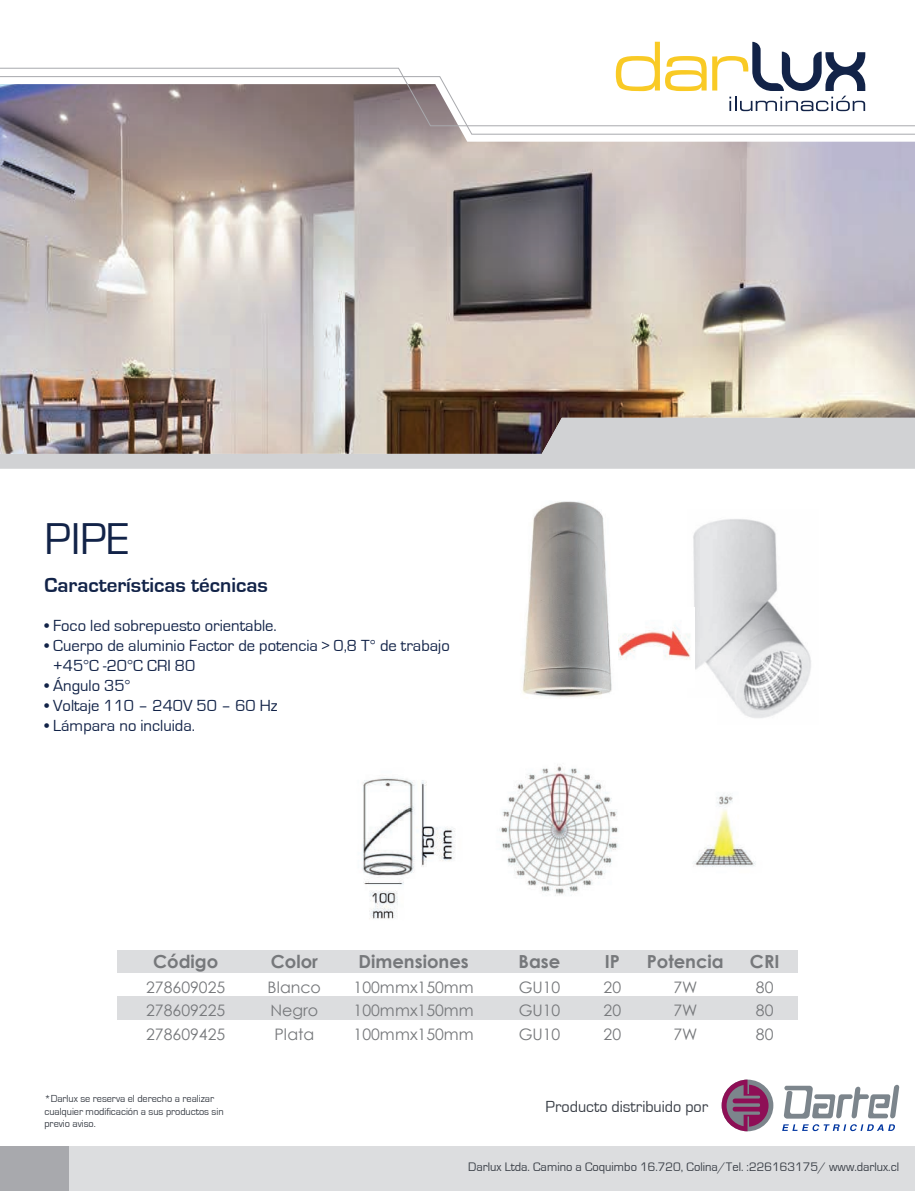
<style>
.page{position:relative;width:915px;height:1191px;background:#fff}
.page>*{position:absolute;margin:0;border:0;box-sizing:border-box;transform-origin:0 0}
.t1{font:45.9px "Eurostile";color:#122348}
.t2{font:700 21px "Eurostile";color:#122348}
.t3{font:700 18px "Century Gothic";color:#76787b}
.t4{font:16.5px/19.8px "Eurostile";color:#122348}
.t5{font:16.5px "Eurostile";color:#3a3f47}
.t6{font:15.9px "Century Gothic";color:#76787b}
.t7{font:12.75px "Eurostile";color:#3a3f47}
.t8{font:10.5px/12.3px "Eurostile";letter-spacing:-.005em;color:#3a3f47}
</style>
<div class="page">
<div style="left:0;top:1146px;width:70px;height:45px;background:#a8a9ad"></div>
<div style="left:70px;top:1146px;width:844px;height:45px;background:#dcdddf"></div>
<svg style="left:616px;top:42px;width:90px;height:25px"></svg>
<svg style="left:712px;top:42px;width:153px;height:25px"></svg>
<img style="left:0;top:135px;width:914px;height:283px">
<svg style="left:0;top:418px;width:914px;height:51px;background:#b4aeac"></svg>
<svg style="left:0;top:126px;width:914px;height:9px"></svg>
<svg style="left:0;top:67px;width:914px;height:59px"></svg>
<svg style="left:783px;top:1084px;width:116px;height:34px"></svg>
<div style="left:721px;top:1079px;width:52px;height:52px;background:#7c858c;border-radius:50%"></div>
<svg style="left:721px;top:1079px;width:47px;height:52px"></svg>
<svg style="left:782px;top:1124px;width:112px;height:7px"></svg>
<div style="left:117px;top:949px;width:137px;height:23px;background:#dcdddf"></div>
<div style="left:254px;top:949px;width:80px;height:23px;background:#dcdddf"></div>
<div style="left:334px;top:949px;width:159px;height:23px;background:#dcdddf"></div>
<div style="left:493px;top:949px;width:92px;height:23px;background:#dcdddf"></div>
<div style="left:585px;top:949px;width:53px;height:23px;background:#dcdddf"></div>
<div style="left:638px;top:949px;width:93px;height:23px;background:#dcdddf"></div>
<div style="left:731px;top:949px;width:66px;height:23px;background:#dcdddf"></div>
<div style="left:117px;top:996px;width:137px;height:23px;background:#dcdddf"></div>
<div style="left:254px;top:996px;width:80px;height:23px;background:#dcdddf"></div>
<div style="left:334px;top:996px;width:159px;height:23px;background:#dcdddf"></div>
<div style="left:493px;top:996px;width:92px;height:23px;background:#dcdddf"></div>
<div style="left:585px;top:996px;width:53px;height:23px;background:#dcdddf"></div>
<div style="left:638px;top:996px;width:93px;height:23px;background:#dcdddf"></div>
<div style="left:731px;top:996px;width:66px;height:23px;background:#dcdddf"></div>
<img style="left:693px;top:519px;width:118px;height:199px">
<img style="left:523px;top:501px;width:89px;height:196px">
<img style="left:618px;top:607px;width:76px;height:80px">
<img style="left:362px;top:764px;width:394px;height:155px">
<h1 class="t1" style="left:44px;top:514px;width:86px">PIPE</h1>
<p class="t2" style="left:44px;top:573px;width:225px">Características técnicas</p>
<p class="t4" style="left:44px;top:616px;width:234px">• Foco led sobrepuesto orientable.</p>
<p class="t4" style="left:53px;top:636px;width:398px;text-indent:-8px">• Cuerpo de aluminio Factor de potencia &gt; 0,8 T° de trabajo +45°C -20°C CRI 80</p>
<p class="t4" style="left:44px;top:676px;width:88px">• Ángulo 35°</p>
<p class="t4" style="left:44px;top:696px;width:234px">• Voltaje 110 – 240V 50 – 60 Hz</p>
<p class="t4" style="left:44px;top:716px;width:152px">• Lámpara no incluida.</p>
<p class="t3" style="left:153px;top:948px;width:67px">Código</p>
<p class="t3" style="left:271px;top:948px;width:49px">Color</p>
<p class="t3" style="left:358px;top:948px;width:112px">Dimensiones</p>
<p class="t3" style="left:518px;top:948px;width:43px">Base</p>
<p class="t3" style="left:604px;top:948px;width:17px">IP</p>
<p class="t3" style="left:646px;top:948px;width:79px">Potencia</p>
<p class="t3" style="left:749px;top:948px;width:31px">CRI</p>
<p class="t6" style="left:146px;top:975px;width:81px">278609025</p>
<p class="t6" style="left:267px;top:975px;width:55px">Blanco</p>
<p class="t6" style="left:353px;top:975px;width:122px">100mmx150mm</p>
<p class="t6" style="left:518px;top:975px;width:43px">GU10</p>
<p class="t6" style="left:603px;top:975px;width:19px">20</p>
<p class="t6" style="left:673px;top:975px;width:26px">7W</p>
<p class="t6" style="left:755px;top:975px;width:19px">80</p>
<p class="t6" style="left:146px;top:999px;width:81px">278609225</p>
<p class="t6" style="left:270px;top:999px;width:49px">Negro</p>
<p class="t6" style="left:353px;top:999px;width:122px">100mmx150mm</p>
<p class="t6" style="left:518px;top:999px;width:43px">GU10</p>
<p class="t6" style="left:603px;top:999px;width:19px">20</p>
<p class="t6" style="left:673px;top:999px;width:26px">7W</p>
<p class="t6" style="left:755px;top:999px;width:19px">80</p>
<p class="t6" style="left:146px;top:1023px;width:81px">278609425</p>
<p class="t6" style="left:274px;top:1023px;width:41px">Plata</p>
<p class="t6" style="left:353px;top:1023px;width:122px">100mmx150mm</p>
<p class="t6" style="left:518px;top:1023px;width:43px">GU10</p>
<p class="t6" style="left:603px;top:1023px;width:19px">20</p>
<p class="t6" style="left:673px;top:1023px;width:26px">7W</p>
<p class="t6" style="left:755px;top:1023px;width:19px">80</p>
<p class="t8" style="left:44px;top:1093px;width:181px">*Darlux se reserva el derecho a realizar cualquier modificación a sus productos sin previo aviso.</p>
<p class="t5" style="left:545px;top:1097px;width:164px">Producto distribuido por</p>
<p class="t7" style="left:468px;top:1160px;width:432px">Darlux Ltda. Camino a Coquimbo 16.720, Colina/Tel. :226163175/ www.darlux.cl</p>
</div>
